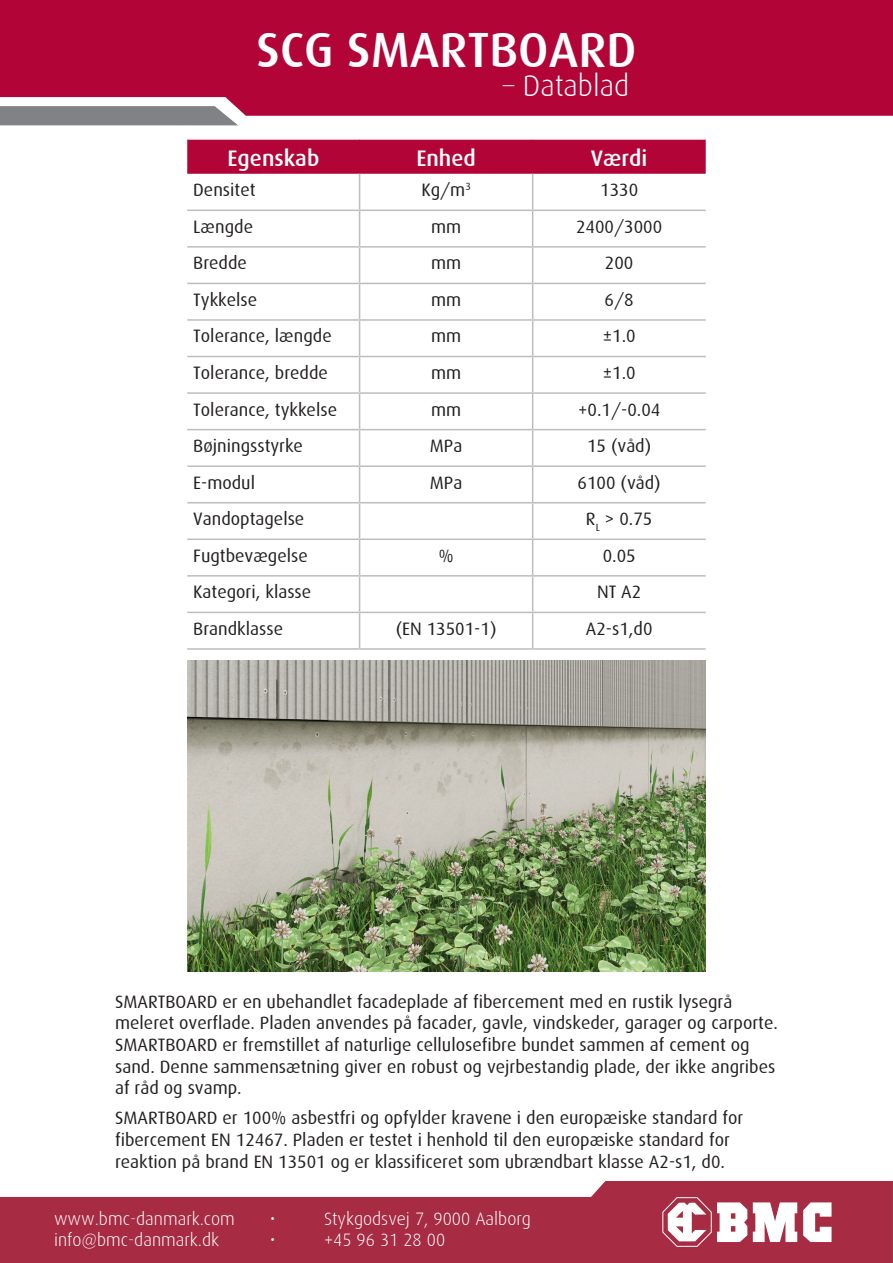
<style>
.page{position:relative;width:893px;height:1263px;background:#fff}
.page>*{position:absolute;margin:0;border:0;box-sizing:border-box;transform-origin:0 0}
.t1{font:500 49.5px "Dax";color:#fff}
.t2{font:300 30px "Dax";color:#fff}
.t3{font:500 22.5px "Dax";color:#fff}
.Afsnitsformat_2{font:18px/21.6px "Dax";color:#231f20}
.Afsnitsformat_1{font:18px "Dax";color:#231f20}
.t4{font:300 18px "Dax";color:#fff}
</style>
<div class="page">
<div style="left:0;top:0;width:893px;height:116px;background:#b30437"></div>
<svg style="left:0;top:106px;width:238px;height:19px;background:#86888b"></svg>
<div style="left:187px;top:140px;width:519px;height:34px;background:#b30437"></div>
<hr style="left:359px;top:174px;width:1px;height:36px;background:#bcbdc0">
<hr style="left:532px;top:174px;width:1px;height:36px;background:#bcbdc0">
<hr style="left:187px;top:210px;width:173px;height:1px;background:#bcbdc0">
<hr style="left:360px;top:210px;width:173px;height:1px;background:#bcbdc0">
<hr style="left:359px;top:211px;width:1px;height:35px;background:#bcbdc0">
<hr style="left:533px;top:210px;width:173px;height:1px;background:#bcbdc0">
<hr style="left:532px;top:211px;width:1px;height:35px;background:#bcbdc0">
<hr style="left:187px;top:246px;width:173px;height:2px;background:#bcbdc0">
<hr style="left:360px;top:246px;width:173px;height:2px;background:#bcbdc0">
<hr style="left:359px;top:248px;width:1px;height:35px;background:#bcbdc0">
<hr style="left:533px;top:246px;width:173px;height:2px;background:#bcbdc0">
<hr style="left:532px;top:248px;width:1px;height:35px;background:#bcbdc0">
<hr style="left:359px;top:284px;width:1px;height:35px;background:#bcbdc0">
<hr style="left:532px;top:284px;width:1px;height:35px;background:#bcbdc0">
<hr style="left:359px;top:321px;width:1px;height:35px;background:#bcbdc0">
<hr style="left:532px;top:321px;width:1px;height:35px;background:#bcbdc0">
<hr style="left:359px;top:357px;width:1px;height:35px;background:#bcbdc0">
<hr style="left:532px;top:357px;width:1px;height:35px;background:#bcbdc0">
<hr style="left:359px;top:394px;width:1px;height:35px;background:#bcbdc0">
<hr style="left:532px;top:394px;width:1px;height:35px;background:#bcbdc0">
<hr style="left:359px;top:430px;width:1px;height:35px;background:#bcbdc0">
<hr style="left:532px;top:430px;width:1px;height:35px;background:#bcbdc0">
<hr style="left:359px;top:467px;width:1px;height:35px;background:#bcbdc0">
<hr style="left:532px;top:467px;width:1px;height:35px;background:#bcbdc0">
<hr style="left:359px;top:503px;width:1px;height:35px;background:#bcbdc0">
<hr style="left:532px;top:503px;width:1px;height:35px;background:#bcbdc0">
<hr style="left:359px;top:540px;width:1px;height:35px;background:#bcbdc0">
<hr style="left:532px;top:540px;width:1px;height:35px;background:#bcbdc0">
<hr style="left:359px;top:577px;width:1px;height:35px;background:#bcbdc0">
<hr style="left:532px;top:577px;width:1px;height:35px;background:#bcbdc0">
<hr style="left:359px;top:613px;width:1px;height:35px;background:#bcbdc0">
<hr style="left:532px;top:613px;width:1px;height:35px;background:#bcbdc0">
<hr style="left:187px;top:283px;width:173px;height:1px;background:#bcbdc0">
<hr style="left:360px;top:283px;width:173px;height:1px;background:#bcbdc0">
<hr style="left:533px;top:283px;width:173px;height:1px;background:#bcbdc0">
<hr style="left:187px;top:319px;width:173px;height:2px;background:#bcbdc0">
<hr style="left:360px;top:319px;width:173px;height:2px;background:#bcbdc0">
<hr style="left:533px;top:319px;width:173px;height:2px;background:#bcbdc0">
<hr style="left:187px;top:356px;width:173px;height:1px;background:#bcbdc0">
<hr style="left:360px;top:356px;width:173px;height:1px;background:#bcbdc0">
<hr style="left:533px;top:356px;width:173px;height:1px;background:#bcbdc0">
<hr style="left:187px;top:392px;width:173px;height:2px;background:#bcbdc0">
<hr style="left:360px;top:392px;width:173px;height:2px;background:#bcbdc0">
<hr style="left:533px;top:392px;width:173px;height:2px;background:#bcbdc0">
<hr style="left:187px;top:429px;width:173px;height:1px;background:#bcbdc0">
<hr style="left:360px;top:429px;width:173px;height:1px;background:#bcbdc0">
<hr style="left:533px;top:429px;width:173px;height:1px;background:#bcbdc0">
<hr style="left:187px;top:465px;width:173px;height:2px;background:#bcbdc0">
<hr style="left:360px;top:465px;width:173px;height:2px;background:#bcbdc0">
<hr style="left:533px;top:465px;width:173px;height:2px;background:#bcbdc0">
<hr style="left:187px;top:502px;width:173px;height:1px;background:#bcbdc0">
<hr style="left:360px;top:502px;width:173px;height:1px;background:#bcbdc0">
<hr style="left:533px;top:502px;width:173px;height:1px;background:#bcbdc0">
<hr style="left:187px;top:538px;width:173px;height:2px;background:#bcbdc0">
<hr style="left:360px;top:538px;width:173px;height:2px;background:#bcbdc0">
<hr style="left:533px;top:538px;width:173px;height:2px;background:#bcbdc0">
<hr style="left:187px;top:575px;width:173px;height:2px;background:#bcbdc0">
<hr style="left:360px;top:575px;width:173px;height:2px;background:#bcbdc0">
<hr style="left:533px;top:575px;width:173px;height:2px;background:#bcbdc0">
<hr style="left:187px;top:612px;width:173px;height:1px;background:#bcbdc0">
<hr style="left:360px;top:612px;width:173px;height:1px;background:#bcbdc0">
<hr style="left:533px;top:612px;width:173px;height:1px;background:#bcbdc0">
<hr style="left:187px;top:648px;width:173px;height:2px;background:#bcbdc0">
<hr style="left:360px;top:648px;width:173px;height:2px;background:#bcbdc0">
<hr style="left:533px;top:648px;width:173px;height:2px;background:#bcbdc0">
<svg style="left:0;top:1181px;width:893px;height:82px;background:#b2495e"></svg>
<svg style="left:803px;top:1202px;width:28px;height:40px"></svg>
<svg style="left:753px;top:1202px;width:44px;height:40px"></svg>
<svg style="left:662px;top:1197px;width:85px;height:50px"></svg>
<img style="left:187px;top:660px;width:519px;height:312px">
<p class="t1" style="left:257px;top:23px;width:381px">SCG SMARTBOARD</p>
<p class="t2" style="left:503px;top:69px;width:128px">– Datablad</p>
<p class="t3" style="left:227px;top:145px;width:93px">Egenskab</p>
<p class="t3" style="left:416px;top:145px;width:61px">Enhed</p>
<p class="t3" style="left:591px;top:145px;width:58px">Værdi</p>
<p class="Afsnitsformat_1" style="left:193px;top:180px;width:64px">Densitet</p>
<p class="Afsnitsformat_2" style="left:421px;top:179px;width:51px">Kg/m<sup>3</sup></p>
<p class="Afsnitsformat_2" style="left:600px;top:179px;width:40px">1330</p>
<p class="Afsnitsformat_1" style="left:193px;top:217px;width:61px">Længde</p>
<p class="Afsnitsformat_2" style="left:431px;top:216px;width:32px">mm</p>
<p class="Afsnitsformat_2" style="left:576px;top:216px;width:88px">2400/3000</p>
<p class="Afsnitsformat_1" style="left:193px;top:253px;width:55px">Bredde</p>
<p class="Afsnitsformat_2" style="left:431px;top:252px;width:32px">mm</p>
<p class="Afsnitsformat_2" style="left:605px;top:252px;width:30px">200</p>
<p class="Afsnitsformat_1" style="left:193px;top:290px;width:66px">Tykkelse</p>
<p class="Afsnitsformat_2" style="left:431px;top:289px;width:32px">mm</p>
<p class="Afsnitsformat_2" style="left:605px;top:289px;width:31px">6/8</p>
<p class="Afsnitsformat_1" style="left:193px;top:326px;width:140px">Tolerance, længde</p>
<p class="Afsnitsformat_2" style="left:431px;top:326px;width:32px">mm</p>
<p class="Afsnitsformat_2" style="left:603px;top:326px;width:35px">±1.0</p>
<p class="Afsnitsformat_1" style="left:193px;top:363px;width:136px">Tolerance, bredde</p>
<p class="Afsnitsformat_2" style="left:431px;top:362px;width:32px">mm</p>
<p class="Afsnitsformat_2" style="left:603px;top:362px;width:35px">±1.0</p>
<p class="Afsnitsformat_1" style="left:193px;top:399px;width:145px">Tolerance, tykkelse</p>
<p class="Afsnitsformat_2" style="left:431px;top:399px;width:32px">mm</p>
<p class="Afsnitsformat_2" style="left:578px;top:399px;width:84px">+0.1/-0.04</p>
<p class="Afsnitsformat_1" style="left:193px;top:436px;width:111px">Bøjningsstyrke</p>
<p class="Afsnitsformat_2" style="left:430px;top:435px;width:34px">MPa</p>
<p class="Afsnitsformat_2" style="left:587px;top:435px;width:66px">15 (våd)</p>
<p class="Afsnitsformat_1" style="left:193px;top:472px;width:63px">E-modul</p>
<p class="Afsnitsformat_2" style="left:430px;top:472px;width:34px">MPa</p>
<p class="Afsnitsformat_2" style="left:577px;top:472px;width:85px">6100 (våd)</p>
<p class="Afsnitsformat_1" style="left:193px;top:509px;width:113px">Vandoptagelse</p>
<p class="Afsnitsformat_2" style="left:586px;top:508px;width:68px">R<sub>L</sub> &gt; 0.75</p>
<p class="Afsnitsformat_1" style="left:193px;top:546px;width:116px">Fugtbevægelse</p>
<p class="Afsnitsformat_2" style="left:438px;top:545px;width:17px">%</p>
<p class="Afsnitsformat_2" style="left:603px;top:545px;width:35px">0.05</p>
<p class="Afsnitsformat_1" style="left:193px;top:582px;width:120px">Kategori, klasse</p>
<p class="Afsnitsformat_2" style="left:597px;top:581px;width:46px">NT A2</p>
<p class="Afsnitsformat_1" style="left:193px;top:619px;width:91px">Brandklasse</p>
<p class="Afsnitsformat_2" style="left:396px;top:618px;width:102px">(EN 13501-1)</p>
<p class="Afsnitsformat_2" style="left:586px;top:618px;width:68px">A2-s1,d0</p>
<p class="Afsnitsformat_2" style="left:115px;top:991px;width:664px">SMARTBOARD er en ubehandlet facadeplade af fibercement med en rustik lysegrå meleret overflade. Pladen anvendes på facader, gavle, vindskeder, garager og carporte.<br>SMARTBOARD er fremstillet af naturlige cellulosefibre bundet sammen af cement og sand. Denne sammensætning giver en robust og vejrbestandig plade, der ikke angribes af råd og svamp.</p>
<p class="Afsnitsformat_2" style="left:115px;top:1107px;width:630px">SMARTBOARD er 100% asbestfri og opfylder kravene i den europæiske standard for fibercement EN 12467. Pladen er testet i henhold til den europæiske standard for reaktion på brand EN 13501 og er klassificeret som ubrændbart klasse A2-s1, d0.</p>
<p class="t4" style="left:54px;top:1209px;width:182px">www.bmc-danmark.com</p>
<p class="t4" style="left:270px;top:1209px;width:7px">•</p>
<p class="t4" style="left:324px;top:1209px;width:208px">Stykgodsvej 7, 9000 Aalborg</p>
<p class="t4" style="left:54px;top:1230px;width:167px">info@bmc-danmark.dk</p>
<p class="t4" style="left:270px;top:1230px;width:7px">•</p>
<p class="t4" style="left:324px;top:1230px;width:123px">+45 96 31 28 00</p>
</div>
